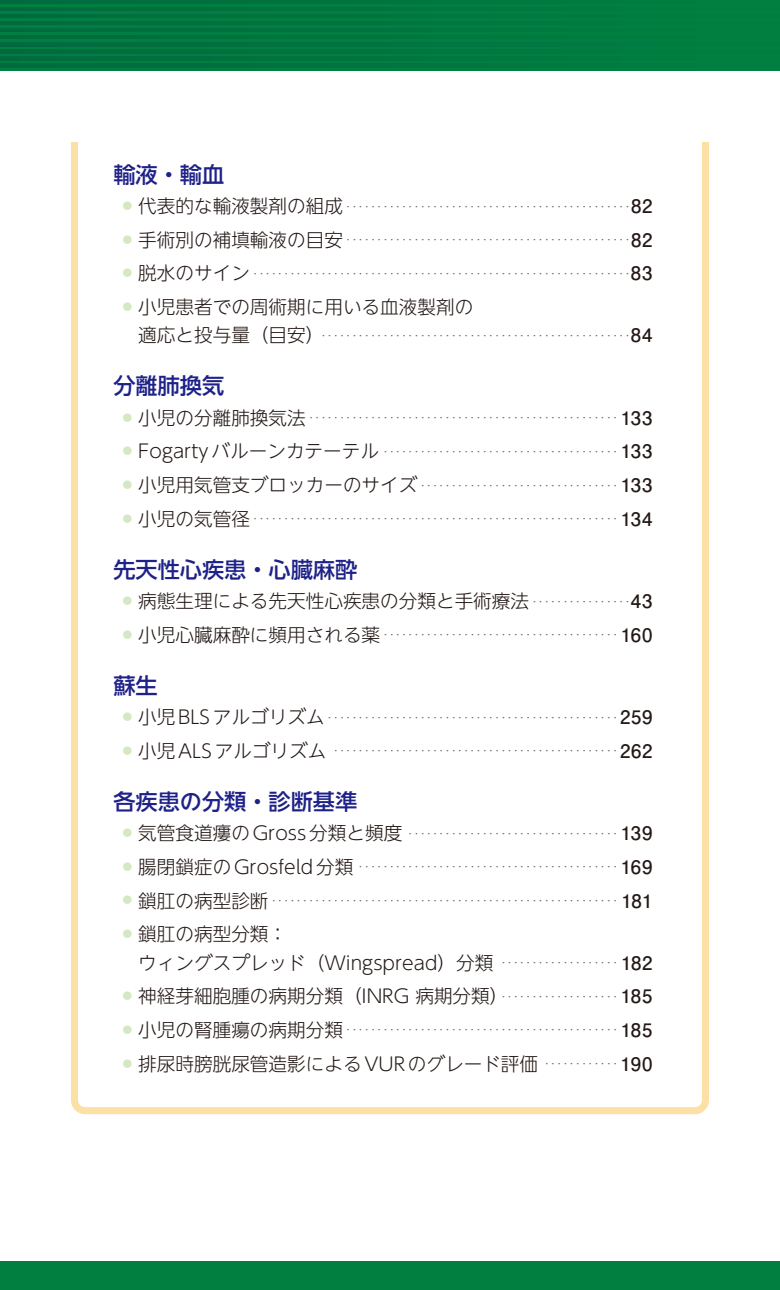
<style>
.page{position:relative;width:780px;height:1290px;background:#fff}
.page>*{position:absolute;margin:0;border:0;box-sizing:border-box;transform-origin:0 0}
.t1{font:22.25px "UD Shin Go NT Pr 6 Medium 83 pv RKSJ H";color:#1e2188}
.t2{font:18.5px/28.2px "UD Shin Go NT Pr 6 Light 90 pv RKSJ H";color:#231916}
.t3{font:8.75px "UD Shin Go NT Pr 6 Light 90 pv RKSJ H";color:#666565}
.s1{font-size:14px;color:#d4e8c1}
.s2{font-size:18.5px;color:#231916}
.s3{font-family:"Futo Go B101 Pr 6 Bold 90 pv RKSJ H";font-size:18.5px;color:#231916}
.s4{font-family:"Futo Go B101 Pr 6 Bold 90 pv RKSJ H"}
</style>
<div class="page">
<div style="left:0;top:0;width:779px;height:71px;background:#007f41"></div>
<hr style="left:0;top:0;width:779px;height:4px;background:#007440">
<hr style="left:0;top:7px;width:779px;height:4px;background:#007440">
<hr style="left:0;top:14px;width:779px;height:4px;background:#007440">
<hr style="left:0;top:21px;width:779px;height:4px;background:#007440">
<hr style="left:0;top:28px;width:779px;height:4px;background:#007440">
<hr style="left:0;top:35px;width:779px;height:4px;background:#007440">
<hr style="left:0;top:43px;width:779px;height:3px;background:#007440">
<hr style="left:0;top:50px;width:779px;height:3px;background:#007440">
<hr style="left:0;top:57px;width:779px;height:3px;background:#007440">
<hr style="left:0;top:64px;width:779px;height:3px;background:#007440">
<div style="left:0;top:1261px;width:779px;height:29px;background:#007f41"></div>
<div style="left:71px;top:106px;width:638px;height:1008px;border:7px solid #fde0a6;border-radius:11px"></div>
<div style="left:39px;top:99px;width:686px;height:43px;background:#fff"></div>
<h1 class="t1" style="left:113px;top:166px;width:112px">輸液・輸血</h1>
<p class="t3" style="left:120px;top:203px;width:533px"><span class="s1">●</span> <span class="s2">代表的な輸液製剤の組成</span> ・・・・・・・・・・・・・・・・・・・・・・・・・・・・・・・・・・・・・・・・・・・・・・<span class="s3">82</span></p>
<p class="t3" style="left:120px;top:237px;width:533px"><span class="s1">●</span> <span class="s2">手術別の補填輸液の目安</span> ・・・・・・・・・・・・・・・・・・・・・・・・・・・・・・・・・・・・・・・・・・・・・・<span class="s3">82</span></p>
<p class="t3" style="left:120px;top:270px;width:533px"><span class="s1">●</span> <span class="s2">脱水のサイン</span> ・・・・・・・・・・・・・・・・・・・・・・・・・・・・・・・・・・・・・・・・・・・・・・・・・・・・・・・・・・・・・<span class="s3">83</span></p>
<h2 class="t2" style="left:120px;top:295px;width:354px"><span class="s1">●</span> 小児患者での周術期に用いる血液製剤の</h2>
<p class="t3" style="left:138px;top:332px;width:515px"><span class="s2">適応と投与量（目安）</span>・・・・・・・・・・・・・・・・・・・・・・・・・・・・・・・・・・・・・・・・・・・・・・・・・・<span class="s3">84</span></p>
<h1 class="t1" style="left:113px;top:377px;width:112px">分離肺換気</h1>
<p class="t3" style="left:120px;top:415px;width:533px"><span class="s1">●</span> <span class="s2">小児の分離肺換気法</span> ・・・・・・・・・・・・・・・・・・・・・・・・・・・・・・・・・・・・・・・・・・・・・・・・・・ <span class="s3">133</span></p>
<p class="t3" style="left:120px;top:448px;width:533px"><span class="s1">●</span> <span class="s2">Fogartyバルーンカテーテル</span> ・・・・・・・・・・・・・・・・・・・・・・・・・・・・・・・・・・・・・・ <span class="s3">133</span></p>
<p class="t3" style="left:120px;top:482px;width:533px"><span class="s1">●</span> <span class="s2">小児用気管支ブロッカーのサイズ</span> ・・・・・・・・・・・・・・・・・・・・・・・・・・・・・・・・ <span class="s3">133</span></p>
<p class="t3" style="left:120px;top:516px;width:533px"><span class="s1">●</span> <span class="s2">小児の気管径</span> ・・・・・・・・・・・・・・・・・・・・・・・・・・・・・・・・・・・・・・・・・・・・・・・・・・・・・・・・・・・ <span class="s3">134</span></p>
<h1 class="t1" style="left:113px;top:561px;width:245px">先天性心疾患・心臓麻酔</h1>
<h2 class="t2" style="left:120px;top:590px;width:533px"><span class="s1">●</span> 病態生理による先天性心疾患の分類と手術療法 <sup>・・・・・・・・・・・・・・・・</sup><span class="s4">43</span></h2>
<p class="t3" style="left:120px;top:632px;width:533px"><span class="s1">●</span> <span class="s2">小児心臓麻酔に頻用される薬</span> ・・・・・・・・・・・・・・・・・・・・・・・・・・・・・・・・・・・・・・ <span class="s3">160</span></p>
<h1 class="t1" style="left:113px;top:677px;width:46px">蘇生</h1>
<p class="t3" style="left:120px;top:714px;width:533px"><span class="s1">●</span> <span class="s2">小児BLSアルゴリズム</span>・・・・・・・・・・・・・・・・・・・・・・・・・・・・・・・・・・・・・・・・・・・・・・・<span class="s3">259</span></p>
<p class="t3" style="left:120px;top:748px;width:533px"><span class="s1">●</span> <span class="s2">小児ALSアルゴリズム</span> ・・・・・・・・・・・・・・・・・・・・・・・・・・・・・・・・・・・・・・・・・・・・・・<span class="s3">262</span></p>
<h1 class="t1" style="left:113px;top:793px;width:245px">各疾患の分類・診断基準</h1>
<p class="t3" style="left:120px;top:830px;width:533px"><span class="s1">●</span> <span class="s2">気管食道瘻のGross分類と頻度</span> ・・・・・・・・・・・・・・・・・・・・・・・・・・・・・・・・・・ <span class="s3">139</span></p>
<p class="t3" style="left:120px;top:864px;width:533px"><span class="s1">●</span> <span class="s2">腸閉鎖症のGrosfeld分類</span> ・・・・・・・・・・・・・・・・・・・・・・・・・・・・・・・・・・・・・・・・・・ <span class="s3">169</span></p>
<p class="t3" style="left:120px;top:897px;width:533px"><span class="s1">●</span> <span class="s2">鎖肛の病型診断</span> ・・・・・・・・・・・・・・・・・・・・・・・・・・・・・・・・・・・・・・・・・・・・・・・・・・・・・・・・ <span class="s3">181</span></p>
<h2 class="t2" style="left:138px;top:923px;width:515px;text-indent:-18px"><span class="s1">●</span> 鎖肛の病型分類：<br>ウィングスプレッド（Wingspread）分類 <sup>・・・・・・・・・・・・・・・・・・・</sup> <span class="s4">182</span></h2>
<h2 class="t2" style="left:120px;top:985px;width:533px"><span class="s1">●</span> 神経芽細胞腫の病期分類（INRG 病期分類）<sup>・・・・・・・・・・・・・・・・・・・</sup><span class="s4">185</span></h2>
<p class="t3" style="left:120px;top:1027px;width:533px"><span class="s1">●</span> <span class="s2">小児の腎腫瘍の病期分類</span> ・・・・・・・・・・・・・・・・・・・・・・・・・・・・・・・・・・・・・・・・・・・・ <span class="s3">185</span></p>
<h2 class="t2" style="left:120px;top:1052px;width:533px"><span class="s1">●</span> 排尿時膀胱尿管造影によるVURのグレード評価 <sup>・・・・・・・・・・・・</sup><span class="s4">190</span></h2>
</div>
